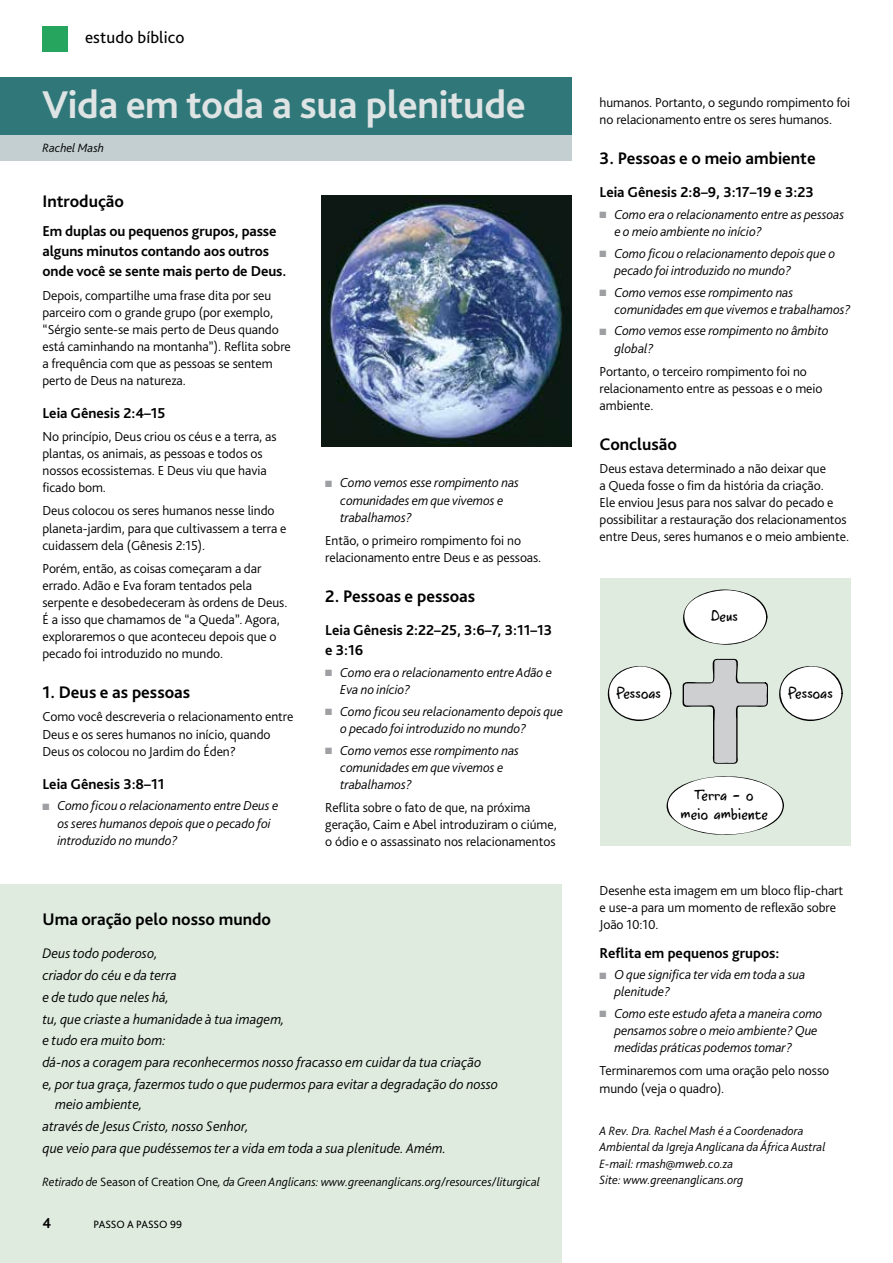
<style>
.page{position:relative;width:893px;height:1263px;background:#fff}
.page>*{position:absolute;margin:0;border:0;box-sizing:border-box;transform-origin:0 0}
.t1{font:700 40.5px "Bliss Pro";letter-spacing:-.01em;color:#dee3e4}
.t2{font:21px/19.5px "Toms Handwritten";letter-spacing:.005em;color:#000;text-align:center}
.t3{font:700 17.55px "Bliss Pro";color:#000}
.t4{font:17.25px "Bliss Pro";letter-spacing:.005em;color:#000}
.t5{font:700 15px/20.2px "Bliss Pro";letter-spacing:-.005em;color:#000}
.t6{font:italic 300 14.55px/21.9px "Bliss Pro";color:#000}
.t7{font:300 13.65px/17.1px "Bliss Pro";letter-spacing:-.005em;color:#000}
.t8{font:italic 300 13.65px/17.1px "Bliss Pro";letter-spacing:-.005em;color:#000}
.t9{font:italic 300 12.6px/16.5px "Bliss Pro";color:#000}
.t10{font:11.1px "Bliss Pro";color:#000}
.s1{color:#9d9fa2}
.s2{font-style:normal}
</style>
<div class="page">
<div style="left:0;top:884px;width:561px;height:379px;background:#dfebdf"></div>
<div style="left:43px;top:26px;width:25px;height:25px;background:#25a55e"></div>
<div style="left:0;top:135px;width:572px;height:25px;background:#c3cfd1"></div>
<div style="left:0;top:77px;width:572px;height:58px;background:#307779"></div>
<div style="left:600px;top:578px;width:250px;height:268px;background:#dfebdf"></div>
<svg style="left:607px;top:666px;width:64px;height:55px"></svg>
<svg style="left:779px;top:666px;width:64px;height:55px"></svg>
<svg style="left:682px;top:659px;width:86px;height:105px"></svg>
<svg style="left:683px;top:589px;width:84px;height:56px"></svg>
<svg style="left:666px;top:776px;width:118px;height:59px"></svg>
<img style="left:321px;top:196px;width:251px;height:250px">
<p class="t4" style="left:85px;top:26px;width:101px">estudo bíblico</p>
<h1 class="t1" style="left:42px;top:80px;width:485px">Vida em toda a sua plenitude</h1>
<p class="t9" style="left:43px;top:139px;width:63px">Rachel Mash</p>
<p class="t3" style="left:43px;top:190px;width:83px">Introdução</p>
<p class="t5" style="left:43px;top:220px;width:245px">Em duplas ou pequenos grupos, passe alguns minutos contando aos outros onde você se sente mais perto de Deus.</p>
<p class="t7" style="left:43px;top:286px;width:250px">Depois, compartilhe uma frase dita por seu parceiro com o grande grupo (por exemplo, “Sérgio sente-se mais perto de Deus quando está caminhando na montanha”). Reflita sobre a frequência com que as pessoas se sentem perto de Deus na natureza.</p>
<p class="t5" style="left:43px;top:403px;width:125px">Leia Gênesis 2:4–15</p>
<p class="t7" style="left:43px;top:428px;width:236px">No princípio, Deus criou os céus e a terra, as plantas, os animais, as pessoas e todos os nossos ecossistemas. E Deus viu que havia ficado bom.</p>
<p class="t7" style="left:43px;top:502px;width:245px">Deus colocou os seres humanos nesse lindo planeta-jardim, para que cultivassem a terra e cuidassem dela (Gênesis 2:15).</p>
<p class="t7" style="left:43px;top:559px;width:246px">Porém, então, as coisas começaram a dar errado. Adão e Eva foram tentados pela serpente e desobedeceram às ordens de Deus.<br>É a isso que chamamos de “a Queda”. Agora, exploraremos o que aconteceu depois que o pecado foi introduzido no mundo.</p>
<p class="t3" style="left:43px;top:682px;width:149px">1. Deus e as pessoas</p>
<p class="t7" style="left:43px;top:708px;width:252px">Como você descreveria o relacionamento entre<br>Deus e os seres humanos no início, quando<br>Deus os colocou no Jardim do Éden?</p>
<p class="t5" style="left:43px;top:773px;width:123px">Leia Gênesis 3:8–11</p>
<p class="t8" style="left:57px;top:797px;width:222px;text-indent:-15px"><span class="s1">■</span> Como ficou o relacionamento entre Deus e os seres humanos depois que o pecado foi introduzido no mundo?</p>
<p class="t8" style="left:340px;top:474px;width:180px;text-indent:-15px"><span class="s1">■</span> Como vemos esse rompimento nas comunidades em que vivemos e trabalhamos?</p>
<p class="t7" style="left:325px;top:531px;width:218px">Então, o primeiro rompimento foi no relacionamento entre Deus e as pessoas.</p>
<p class="t3" style="left:325px;top:585px;width:151px">2. Pessoas e pessoas</p>
<p class="t5" style="left:325px;top:619px;width:228px">Leia Gênesis 2:22–25, 3:6–7, 3:11–13 e 3:16</p>
<p class="t8" style="left:340px;top:663px;width:213px;text-indent:-15px"><span class="s1">■</span> Como era o relacionamento entre Adão e<br>Eva no início?</p>
<p class="t8" style="left:340px;top:702px;width:224px;text-indent:-15px"><span class="s1">■</span> Como ficou seu relacionamento depois que o pecado foi introduzido no mundo?</p>
<p class="t8" style="left:340px;top:741px;width:180px;text-indent:-15px"><span class="s1">■</span> Como vemos esse rompimento nas comunidades em que vivemos e trabalhamos?</p>
<p class="t7" style="left:325px;top:798px;width:233px">Reflita sobre o fato de que, na próxima geração, Caim e Abel introduziram o ciúme, o ódio e o assassinato nos relacionamentos</p>
<p class="t3" style="left:43px;top:908px;width:230px">Uma oração pelo nosso mundo</p>
<p class="t6" style="left:43px;top:941px;width:457px">Deus todo poderoso,<br>criador do céu e da terra<br>e de tudo que neles há,<br>tu, que criaste a humanidade à tua imagem,<br>e tudo era muito bom:<br>dá-nos a coragem para reconhecermos nosso fracasso em cuidar da tua criação<br>e, por tua graça, fazermos tudo o que pudermos para evitar a degradação do nosso</p>
<p class="t6" style="left:43px;top:1093px;width:405px;text-indent:13px">meio ambiente,<br>através de Jesus Cristo, nosso Senhor,<br>que veio para que pudéssemos ter a vida em toda a sua plenitude. Amém.</p>
<p class="t9" style="left:43px;top:1174px;width:499px">Retirado de <span class="s2">Season of Creation One</span>, da Green Anglicans: www.greenanglicans.org/resources/liturgical</p>
<p class="t5" style="left:43px;top:1212px;width:10px">4</p>
<p class="t10" style="left:94px;top:1217px;width:90px">PASSO A PASSO 99</p>
<p class="t7" style="left:600px;top:93px;width:252px">humanos. Portanto, o segundo rompimento foi no relacionamento entre os seres humanos.</p>
<p class="t3" style="left:600px;top:147px;width:218px">3. Pessoas e o meio ambiente</p>
<p class="t5" style="left:600px;top:182px;width:216px">Leia Gênesis 2:8–9, 3:17–19 e 3:23</p>
<p class="t8" style="left:614px;top:205px;width:231px;text-indent:-15px"><span class="s1">■</span> Como era o relacionamento entre as pessoas e o meio ambiente no início?</p>
<p class="t8" style="left:614px;top:244px;width:222px;text-indent:-15px"><span class="s1">■</span> Como ficou o relacionamento depois que o pecado foi introduzido no mundo?</p>
<p class="t8" style="left:614px;top:283px;width:238px;text-indent:-15px"><span class="s1">■</span> Como vemos esse rompimento nas comunidades em que vivemos e trabalhamos?</p>
<p class="t8" style="left:614px;top:322px;width:216px;text-indent:-15px"><span class="s1">■</span> Como vemos esse rompimento no âmbito global?</p>
<p class="t7" style="left:600px;top:362px;width:224px">Portanto, o terceiro rompimento foi no relacionamento entre as pessoas e o meio ambiente.</p>
<p class="t3" style="left:600px;top:433px;width:79px">Conclusão</p>
<p class="t7" style="left:600px;top:460px;width:251px">Deus estava determinado a não deixar que<br>a Queda fosse o fim da história da criação.<br>Ele enviou Jesus para nos salvar do pecado e possibilitar a restauração dos relacionamentos entre Deus, seres humanos e o meio ambiente.</p>
<h2 class="t2" style="left:711px;top:608px;width:28px">Deus</h2>
<h2 class="t2" style="left:617px;top:685px;width:46px">Pessoas</h2>
<h2 class="t2" style="left:788px;top:685px;width:46px">Pessoas</h2>
<h2 class="t2" style="left:681px;top:787px;width:89px">Terra - o meio ambiente</h2>
<p class="t7" style="left:600px;top:881px;width:245px">Desenhe esta imagem em um bloco flip-chart e use-a para um momento de reflexão sobre<br>João 10:10.</p>
<p class="t5" style="left:600px;top:942px;width:181px">Reflita em pequenos grupos:</p>
<p class="t8" style="left:614px;top:966px;width:193px;text-indent:-15px"><span class="s1">■</span> O que significa ter vida em toda a sua plenitude?</p>
<p class="t8" style="left:614px;top:1005px;width:209px;text-indent:-15px"><span class="s1">■</span> Como este estudo afeta a maneira como pensamos sobre o meio ambiente? Que medidas práticas podemos tomar?</p>
<p class="t7" style="left:600px;top:1062px;width:231px">Terminaremos com uma oração pelo nosso mundo (veja o quadro).</p>
<p class="t9" style="left:600px;top:1122px;width:228px">A Rev. Dra. Rachel Mash é a Coordenadora Ambiental da Igreja Anglicana da África Austral E-mail: rmash@mweb.co.za<br>Site: www.greenanglicans.org</p>
</div>
